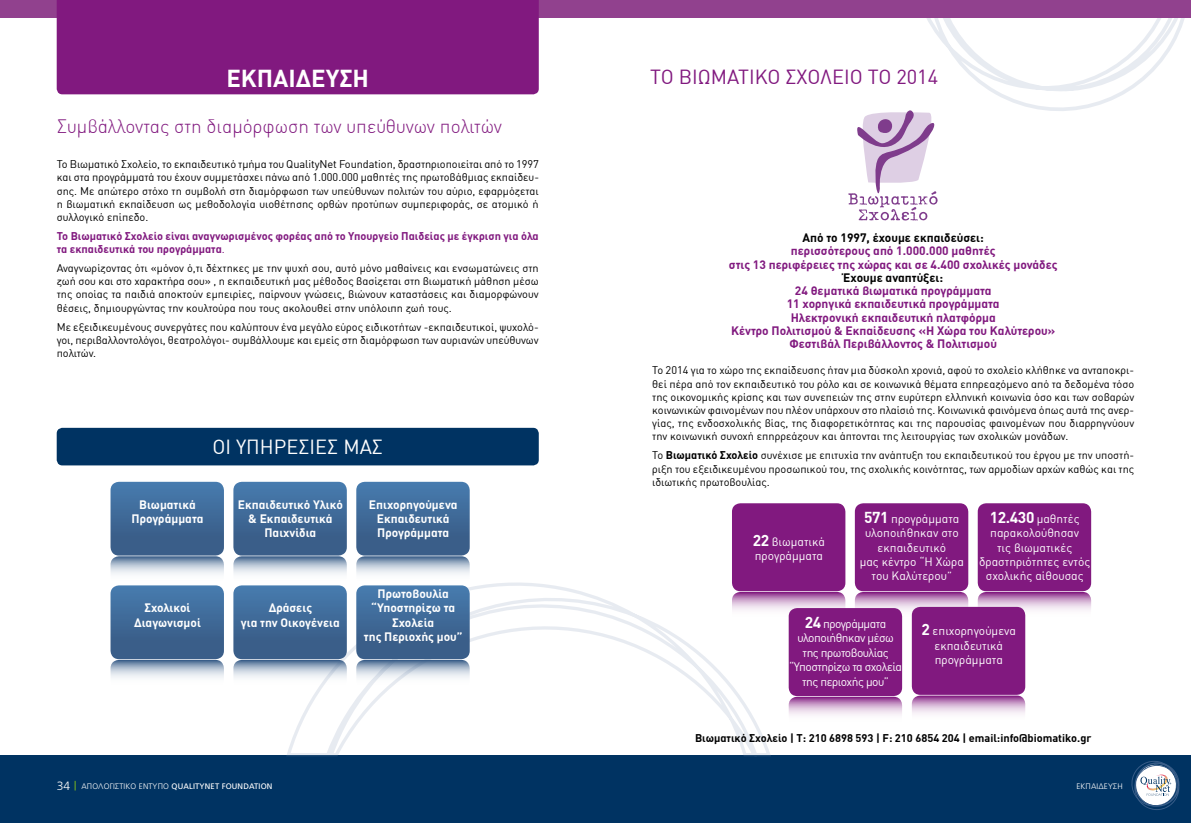
<style>
.page{position:relative;width:1191px;height:823px;background:#fff}
.page>*{position:absolute;margin:0;border:0;box-sizing:border-box;transform-origin:0 0}
.t1{font:700 24px "DIN Greek";color:#fff}
.t2{font:20px "DIN Greek";color:#81197f}
.t3{font:20px "DIN Greek";color:#fff}
.t4{font:300 19px "DIN Greek";color:#81197f}
.t5{font:700 12px/13.2px "DIN Greek";color:#81197f;text-align:center}
.t6{font:12px/14.4px "DIN Greek";color:#fff;text-align:center}
.t7{font:700 12px/14.4px "DIN Greek";color:#fff;text-align:center}
.t8{font:12px/14.4px "DIN Greek";letter-spacing:-.04em;color:#fff;text-align:center}
.t9{font:700 12px "DIN Greek";color:#000}
.t10{font:11px/13.2px "DIN Greek";color:#000;text-align:justify}
.t11{font:700 11px/13.2px "DIN Greek";color:#81197f}
.t12{font:700 11px "DIN Greek";color:#000}
.t13{font:8px "PF Catalog";letter-spacing:.02em;color:#fff}
.t14{font:300 8px "PF Catalog";letter-spacing:.02em;color:#fff}
.s1{font-weight:400}
.s2{font-weight:300;font-size:12px}
.s3{font-weight:300}
.s4{font-weight:700}
.s5{font-weight:700;font-size:15.5px}
.s6{font-size:11.5px}
</style>
<div class="page">
<div style="left:0;top:754px;width:1191px;height:68px;background:#003362"></div>
<svg style="left:1131px;top:761px;width:49px;height:48px"></svg>
<svg style="left:285px;top:582px;width:487px;height:174px"></svg>
<div style="left:0;top:0;width:1191px;height:17px;background:#91418e"></div>
<div style="left:57px;top:0;width:482px;height:94px;background:#81197f"></div>
<div style="left:57px;top:427px;width:482px;height:38px;background:#003362;border-radius:6px"></div>
<svg style="left:110px;top:481px;width:114px;height:197px;background:#6284a9"></svg>
<svg style="left:732px;top:591px;width:113px;height:34px"></svg>
<div style="left:732px;top:503px;width:113px;height:88px;background:#81197f;border-radius:9px"></div>
<svg style="left:855px;top:591px;width:113px;height:34px;background:#ca9fc9"></svg>
<div style="left:855px;top:503px;width:113px;height:88px;background:#81197f;border-radius:9px"></div>
<svg style="left:977px;top:591px;width:114px;height:34px"></svg>
<div style="left:977px;top:503px;width:114px;height:88px;background:#81197f;border-radius:9px"></div>
<svg style="left:233px;top:481px;width:114px;height:212px;background:#6f8eb0"></svg>
<svg style="left:356px;top:481px;width:114px;height:212px;background:#6e8eb0"></svg>
<svg style="left:848px;top:17px;width:343px;height:203px"></svg>
<svg style="left:788px;top:696px;width:114px;height:19px;background:#cea7ce"></svg>
<div style="left:788px;top:607px;width:114px;height:88px;background:#81197f;border-radius:9px"></div>
<svg style="left:912px;top:695px;width:113px;height:19px;background:#cea7ce"></svg>
<div style="left:912px;top:606px;width:113px;height:88px;background:#81197f;border-radius:9px"></div>
<h1 class="t1" style="left:226px;top:64px;width:144px">ΕΚΠΑΙΔΕΥΣΗ</h1>
<h3 class="t4" style="left:57px;top:116px;width:447px">Συμβάλλοντας στη διαμόρφωση των υπεύθυνων πολιτών</h3>
<p class="t10" style="left:57px;top:157px;width:484px">Το Βιωματικό Σχολείο, το εκπαιδευτικό τμήμα του QualityNet Foundation, δραστηριοποιείται από το 1997 και στα προγράμματά του έχουν συμμετάσχει πάνω από 1.000.000 μαθητές της πρωτοβάθμιας εκπαίδευ&shy;σης. Με απώτερο στόχο τη συμβολή στη διαμόρφωση των υπεύθυνων πολιτών του αύριο, εφαρμόζεται η βιωματική εκπαίδευση ως μεθοδολογία υιοθέτησης ορθών προτύπων συμπεριφοράς, σε ατομικό ή συλλογικό επίπεδο.</p>
<p class="t11" style="left:57px;top:229px;width:483px">Το Βιωματικό Σχολείο είναι αναγνωρισμένος φορέας από το Υπουργείο Παιδείας με έγκριση για όλα τα εκπαιδευτικά του προγράμματα<span class="s1">.</span></p>
<p class="t10" style="left:57px;top:261px;width:483px">Αναγνωρίζοντας ότι «μόνον ό,τι δέχτηκες με την ψυχή σου, αυτό μόνο μαθαίνεις και ενσωματώνεις στη ζωή σου και στο χαρακτήρα σου» , η εκπαιδευτική μας μέθοδος βασίζεται στη βιωματική μάθηση μέσω της οποίας τα παιδιά αποκτούν εμπειρίες, παίρνουν γνώσεις, βιώνουν καταστάσεις και διαμορφώνουν θέσεις, δημιουργώντας την κουλτούρα που τους ακολουθεί στην υπόλοιπη ζωή τους.</p>
<p class="t10" style="left:57px;top:320px;width:483px">Με εξειδικευμένους συνεργάτες που καλύπτουν ένα μεγάλο εύρος ειδικοτήτων -εκπαιδευτικοί, ψυχολό&shy;γοι, περιβαλλοντολόγοι, θεατρολόγοι- συμβάλλουμε και εμείς στη διαμόρφωση των αυριανών υπεύθυνων πολιτών.</p>
<h2 class="t3" style="left:212px;top:435px;width:172px">ΟΙ ΥΠΗΡΕΣΊ ΕΣ ΜΑΣ</h2>
<p class="t7" style="left:131px;top:496px;width:74px">Βιωματικά<br>Προγράμματα</p>
<p class="t7" style="left:238px;top:496px;width:106px">Εκπαιδευτικό Υλικό &amp; Εκπαιδευτικά<br>Παιχνίδια</p>
<p class="t7" style="left:369px;top:496px;width:90px">Επιχορηγούμενα<br>Εκπαιδευτικά<br>Προγράμματα</p>
<p class="t7" style="left:134px;top:600px;width:68px">Σχολικοί<br>Διαγωνισμοί</p>
<p class="t7" style="left:241px;top:600px;width:101px">Δράσεις<br>για την Οικογένεια</p>
<p class="t7" style="left:364px;top:585px;width:100px">Πρωτοβουλία “Υποστηρίζω τα<br>Σχολεία<br>της Περιοχής μου”</p>
<p class="t13" style="left:57px;top:780px;width:217px"><span class="s2">34</span> <span class="s3">ΑΠΟΛΟΓΙΣΤΙΚΟ ΕΝΤΥΠΟ</span> QUALITYNET FOUNDATION</p>
<h2 class="t2" style="left:650px;top:66px;width:289px">ΤΟ ΒΙΩΜΑΤΙΚΌ ΣΧΟΛΕΊ Ο ΤΟ 2014</h2>
<p class="t9" style="left:802px;top:231px;width:183px">Από το 1997, έχουμε εκπαιδεύσει:</p>
<p class="t5" style="left:729px;top:244px;width:330px">περισσότερους από 1.000.000 μαθητές<br>στις 13 περιφέρειες της χώρας και σε 4.400 σχολικές μονάδες</p>
<p class="t9" style="left:843px;top:270px;width:101px">Έχουμε αναπτύξει:</p>
<p class="t5" style="left:731px;top:284px;width:326px">24 θεματικά βιωματικά προγράμματα<br>11 χορηγικά εκπαιδευτικά προγράμματα<br>Ηλεκτρονική εκπαιδευτική πλατφόρμα<br>Κέντρο Πολιτισμού &amp; Εκπαίδευσης «Η Χώρα του Καλύτερου» Φεστιβάλ Περιβάλλοντος &amp; Πολιτισμού</p>
<p class="t10" style="left:652px;top:363px;width:483px">Το 2014 για το χώρο της εκπαίδευσης ήταν μια δύσκολη χρονιά, αφού το σχολείο κλήθηκε να ανταποκρι&shy;θεί πέρα από τον εκπαιδευτικό του ρόλο και σε κοινωνικά θέματα επηρεαζόμενο από τα δεδομένα τόσο της οικονομικής κρίσης και των συνεπειών της στην ευρύτερη ελληνική κοινωνία όσο και των σοβαρών κοινωνικών φαινομένων που πλέον υπάρχουν στο πλαίσιό της. Κοινωνικά φαινόμενα όπως αυτά της ανερ&shy;γίας, της ενδοσχολικής βίας, της διαφορετικότητας και της παρουσίας φαινομένων που διαρρηγνύουν την κοινωνική συνοχή επηρρεάζουν και άπτονται της λειτουργίας των σχολικών μονάδων.</p>
<p class="t10" style="left:652px;top:448px;width:483px">Το <span class="s4">Βιωματικό Σχολείο</span> συνέχισε με επιτυχία την ανάπτυξη του εκπαιδευτικού του έργου με την υποστή&shy;ριξη του εξειδικευμένου προσωπικού του, της σχολικής κοινότητας, των αρμοδίων αρχών καθώς και της ιδιωτικής πρωτοβουλίας.</p>
<p class="t6" style="left:859px;top:511px;width:106px"><span class="s5">571</span> προγράμματα υλοποιήθηκαν στο εκπαιδευτικό<br>μας κέντρο “Η Χώρα του Καλύτερου<span class="s6">”</span></p>
<p class="t6" style="left:979px;top:511px;width:113px"><span class="s5">12.430</span> μαθητές παρακολούθησαν<br>τις βιωματικές δραστηριότητες εντός σχολικής αίθουσας</p>
<p class="t8" style="left:789px;top:616px;width:114px"><span class="s5">24</span> προγράμματα υλοποιήθηκαν μέσω της πρωτοβουλίας “Υποστηρίζω τα σχολεία της περιοχής μου”</p>
<p class="t6" style="left:921px;top:623px;width:96px"><span class="s5">2</span> επιχορηγούμενα εκπαιδευτικά προγράμματα</p>
<p class="t6" style="left:753px;top:534px;width:74px;text-align:left"><span class="s5">22</span> βιωματικά προγράμματα</p>
<p class="t12" style="left:695px;top:731px;width:398px">Βιωματικό Σχολείο | Τ: 210 6898 593 | F: 210 6854 204 | email:info@biomatiko.gr</p>
<p class="t14" style="left:1076px;top:780px;width:48px">ΕΚΠΑΙΔΕΥΣΗ</p>
</div>
